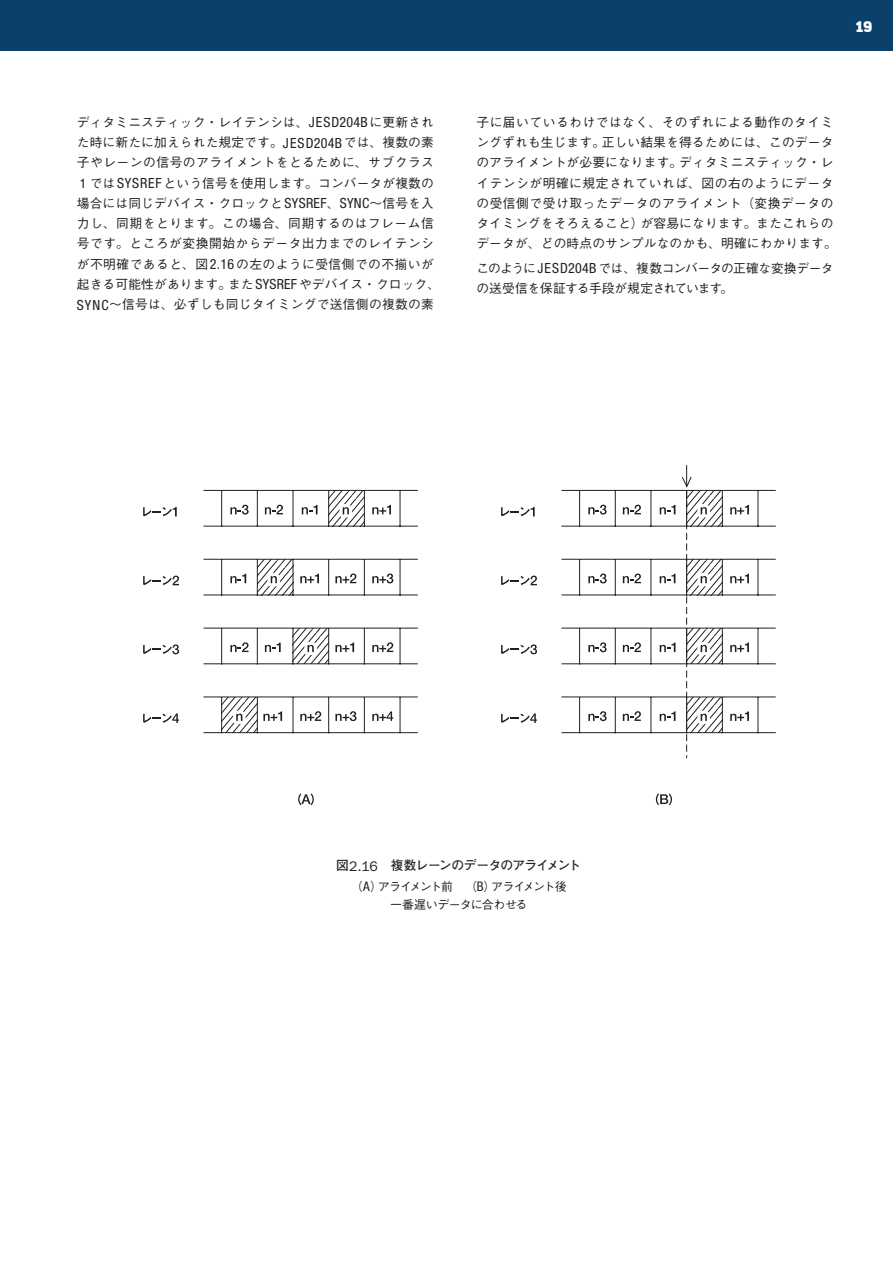
<style>
.page{position:relative;width:893px;height:1263px;background:#fff}
.page>*{position:absolute;margin:0;border:0;box-sizing:border-box;transform-origin:0 0}
.t1{font:900 15px "Azbuka Std";color:#fff}
.t2{font:500 12.75px/20.2px "Gothic BBB Pro";letter-spacing:.01em;color:#231f20}
.t3{font:500 12.75px/20.2px "Gothic BBB Pro";letter-spacing:-.045em;color:#231f20}
.t4{font:700 12.75px "Futo Go B101 Pro";letter-spacing:-.06em;color:#231f20}
.t5{font:500 12px/18px "Gothic BBB Pro";letter-spacing:-.08em;color:#231f20;text-align:center}
.s1{font-family:"Helvetica Neue LT Std";font-weight:400;font-stretch:condensed;font-size:14.1px}
.s2{font-family:"ITC Franklin Gothic Std";font-weight:400;font-size:14.1px}
.s3{font-family:"Helvetica Neue LT Std";font-weight:400;font-stretch:condensed;font-size:13.2px}
</style>
<div class="page">
<div style="left:0;top:0;width:893px;height:51px;background:#0b406a"></div>
<svg style="left:329px;top:491px;width:35px;height:35px"></svg>
<svg style="left:258px;top:560px;width:35px;height:34px"></svg>
<svg style="left:294px;top:629px;width:34px;height:34px"></svg>
<svg style="left:713px;top:491px;width:9px;height:35px"></svg>
<svg style="left:713px;top:560px;width:9px;height:34px"></svg>
<svg style="left:713px;top:629px;width:9px;height:34px"></svg>
<svg style="left:713px;top:697px;width:9px;height:35px"></svg>
<svg style="left:222px;top:697px;width:35px;height:35px"></svg>
<svg style="left:143px;top:507px;width:34px;height:9px"></svg>
<svg style="left:230px;top:505px;width:19px;height:10px"></svg>
<svg style="left:265px;top:505px;width:18px;height:9px"></svg>
<svg style="left:302px;top:505px;width:16px;height:9px"></svg>
<svg style="left:336px;top:501px;width:19px;height:25px"></svg>
<svg style="left:372px;top:505px;width:19px;height:9px"></svg>
<hr style="left:204px;top:490px;width:214px;height:1px;background:#231f20">
<hr style="left:204px;top:526px;width:214px;height:1px;background:#231f20">
<hr style="left:221px;top:490px;width:1px;height:37px;background:#231f20">
<hr style="left:257px;top:490px;width:1px;height:37px;background:#231f20">
<hr style="left:293px;top:490px;width:1px;height:37px;background:#231f20">
<hr style="left:328px;top:490px;width:1px;height:37px;background:#231f20">
<hr style="left:364px;top:490px;width:1px;height:37px;background:#231f20">
<hr style="left:400px;top:490px;width:1px;height:37px;background:#231f20">
<svg style="left:143px;top:576px;width:36px;height:9px"></svg>
<svg style="left:230px;top:574px;width:16px;height:9px"></svg>
<svg style="left:264px;top:570px;width:19px;height:26px"></svg>
<svg style="left:300px;top:574px;width:19px;height:9px"></svg>
<svg style="left:335px;top:573px;width:21px;height:10px"></svg>
<svg style="left:372px;top:573px;width:21px;height:10px"></svg>
<hr style="left:204px;top:559px;width:214px;height:1px;background:#231f20">
<hr style="left:204px;top:594px;width:214px;height:1px;background:#231f20">
<hr style="left:221px;top:559px;width:1px;height:37px;background:#231f20">
<hr style="left:257px;top:559px;width:1px;height:37px;background:#231f20">
<hr style="left:293px;top:559px;width:1px;height:37px;background:#231f20">
<hr style="left:328px;top:559px;width:1px;height:37px;background:#231f20">
<hr style="left:364px;top:559px;width:1px;height:37px;background:#231f20">
<hr style="left:400px;top:559px;width:1px;height:37px;background:#231f20">
<svg style="left:143px;top:644px;width:36px;height:10px"></svg>
<svg style="left:230px;top:642px;width:19px;height:10px"></svg>
<svg style="left:265px;top:642px;width:16px;height:10px"></svg>
<svg style="left:301px;top:638px;width:19px;height:27px"></svg>
<svg style="left:335px;top:642px;width:19px;height:10px"></svg>
<svg style="left:372px;top:642px;width:21px;height:10px"></svg>
<hr style="left:204px;top:628px;width:214px;height:1px;background:#231f20">
<hr style="left:204px;top:663px;width:214px;height:1px;background:#231f20">
<hr style="left:221px;top:628px;width:1px;height:36px;background:#231f20">
<hr style="left:257px;top:628px;width:1px;height:36px;background:#231f20">
<hr style="left:293px;top:628px;width:1px;height:36px;background:#231f20">
<hr style="left:328px;top:628px;width:1px;height:36px;background:#231f20">
<hr style="left:364px;top:628px;width:1px;height:36px;background:#231f20">
<hr style="left:400px;top:628px;width:1px;height:36px;background:#231f20">
<svg style="left:143px;top:713px;width:36px;height:10px"></svg>
<svg style="left:298px;top:793px;width:16px;height:12px"></svg>
<svg style="left:230px;top:707px;width:19px;height:27px"></svg>
<svg style="left:263px;top:711px;width:19px;height:10px"></svg>
<svg style="left:300px;top:711px;width:21px;height:10px"></svg>
<svg style="left:335px;top:711px;width:21px;height:10px"></svg>
<svg style="left:372px;top:711px;width:21px;height:10px"></svg>
<hr style="left:204px;top:696px;width:214px;height:1px;background:#231f20">
<hr style="left:204px;top:732px;width:214px;height:1px;background:#231f20">
<hr style="left:221px;top:697px;width:1px;height:36px;background:#231f20">
<hr style="left:257px;top:697px;width:1px;height:36px;background:#231f20">
<hr style="left:293px;top:697px;width:1px;height:36px;background:#231f20">
<hr style="left:328px;top:697px;width:1px;height:36px;background:#231f20">
<hr style="left:364px;top:697px;width:1px;height:36px;background:#231f20">
<hr style="left:400px;top:697px;width:1px;height:36px;background:#231f20">
<svg style="left:501px;top:507px;width:34px;height:9px"></svg>
<svg style="left:588px;top:505px;width:19px;height:10px"></svg>
<svg style="left:623px;top:505px;width:18px;height:9px"></svg>
<svg style="left:660px;top:505px;width:15px;height:9px"></svg>
<svg style="left:730px;top:505px;width:19px;height:9px"></svg>
<hr style="left:561px;top:490px;width:215px;height:1px;background:#231f20">
<hr style="left:561px;top:526px;width:215px;height:1px;background:#231f20">
<hr style="left:579px;top:490px;width:1px;height:37px;background:#231f20">
<hr style="left:615px;top:490px;width:1px;height:37px;background:#231f20">
<hr style="left:650px;top:490px;width:1px;height:37px;background:#231f20">
<hr style="left:722px;top:490px;width:1px;height:37px;background:#231f20">
<hr style="left:757px;top:490px;width:1px;height:37px;background:#231f20">
<svg style="left:588px;top:573px;width:19px;height:10px"></svg>
<svg style="left:623px;top:573px;width:18px;height:10px"></svg>
<svg style="left:660px;top:574px;width:15px;height:9px"></svg>
<svg style="left:730px;top:574px;width:19px;height:9px"></svg>
<hr style="left:561px;top:559px;width:215px;height:1px;background:#231f20">
<hr style="left:561px;top:594px;width:215px;height:1px;background:#231f20">
<hr style="left:579px;top:559px;width:1px;height:37px;background:#231f20">
<hr style="left:615px;top:559px;width:1px;height:37px;background:#231f20">
<hr style="left:650px;top:559px;width:1px;height:37px;background:#231f20">
<hr style="left:722px;top:559px;width:1px;height:37px;background:#231f20">
<hr style="left:757px;top:559px;width:1px;height:37px;background:#231f20">
<svg style="left:588px;top:642px;width:19px;height:10px"></svg>
<svg style="left:623px;top:642px;width:18px;height:10px"></svg>
<svg style="left:660px;top:642px;width:15px;height:10px"></svg>
<svg style="left:730px;top:642px;width:19px;height:10px"></svg>
<hr style="left:561px;top:628px;width:215px;height:1px;background:#231f20">
<hr style="left:561px;top:663px;width:215px;height:1px;background:#231f20">
<hr style="left:579px;top:628px;width:1px;height:36px;background:#231f20">
<hr style="left:615px;top:628px;width:1px;height:36px;background:#231f20">
<hr style="left:650px;top:628px;width:1px;height:36px;background:#231f20">
<hr style="left:722px;top:628px;width:1px;height:36px;background:#231f20">
<hr style="left:757px;top:628px;width:1px;height:36px;background:#231f20">
<svg style="left:588px;top:711px;width:19px;height:10px"></svg>
<svg style="left:623px;top:711px;width:18px;height:10px"></svg>
<svg style="left:660px;top:711px;width:15px;height:10px"></svg>
<svg style="left:681px;top:465px;width:32px;height:293px"></svg>
<svg style="left:730px;top:711px;width:19px;height:10px"></svg>
<hr style="left:561px;top:696px;width:215px;height:1px;background:#231f20">
<hr style="left:561px;top:732px;width:215px;height:1px;background:#231f20">
<hr style="left:579px;top:697px;width:1px;height:36px;background:#231f20">
<hr style="left:615px;top:697px;width:1px;height:36px;background:#231f20">
<hr style="left:650px;top:697px;width:1px;height:36px;background:#231f20">
<hr style="left:686px;top:697px;width:1px;height:36px;background:#231f20">
<hr style="left:722px;top:697px;width:1px;height:36px;background:#231f20">
<hr style="left:757px;top:697px;width:1px;height:36px;background:#231f20">
<svg style="left:501px;top:576px;width:36px;height:9px"></svg>
<svg style="left:501px;top:644px;width:36px;height:10px"></svg>
<svg style="left:501px;top:713px;width:36px;height:10px"></svg>
<svg style="left:656px;top:793px;width:16px;height:12px"></svg>
<p class="t1" style="left:856px;top:17px;width:18px">19</p>
<p class="t2" style="left:77px;top:110px;width:365px">ディタミニスティック・レイテンシは、<span class="s1">JESD204B</span>に更新された時に新たに加えられた規定です。<span class="s1">JESD204B</span>では、複数の素子やレーンの信号のアライメントをとるために、サブクラス１では<span class="s1">SYSREF</span>という信号を使用します。コンバータが複数の場合には同じデバイス・クロックと<span class="s1">SYSREF</span>、<span class="s1">SYNC</span>～信号を入力し、同期をとります。この場合、同期するのはフレーム信号です。ところが変換開始からデータ出力までのレイテンシが不明確であると、図<span class="s1">2.16</span>の左のように受信側での不揃いが起きる可能性があります。また<span class="s1">SYSREF</span>やデバイス・クロック、<span class="s1">SYNC</span>～信号は、必ずしも同じタイミングで送信側の複数の素</p>
<p class="t2" style="left:476px;top:110px;width:362px">子に届いているわけではなく、そのずれによる動作のタイミングずれも生じます。正しい結果を得るためには、このデータのアライメントが必要になります。ディタミニスティック・レイテンシが明確に規定されていれば、図の右のようにデータの受信側で受け取ったデータのアライメント（変換データのタイミングをそろえること）が容易になります。またこれらのデータが、どの時点のサンプルなのかも、明確にわかります。</p>
<p class="t3" style="left:476px;top:256px;width:358px">このように <span class="s1">JESD204B</span> では、複数コンバータの正確な変換データの送受信を保証する手段が規定されています。</p>
<p class="t4" style="left:336px;top:855px;width:247px">図<span class="s2">2.16</span>　複数レーンのデータのアライメント</p>
<p class="t5" style="left:351px;top:876px;width:217px">（<span class="s3">A</span>）アライメント前　（<span class="s3">B</span>）アライメント後一番遅いデータに合わせる</p>
</div>
